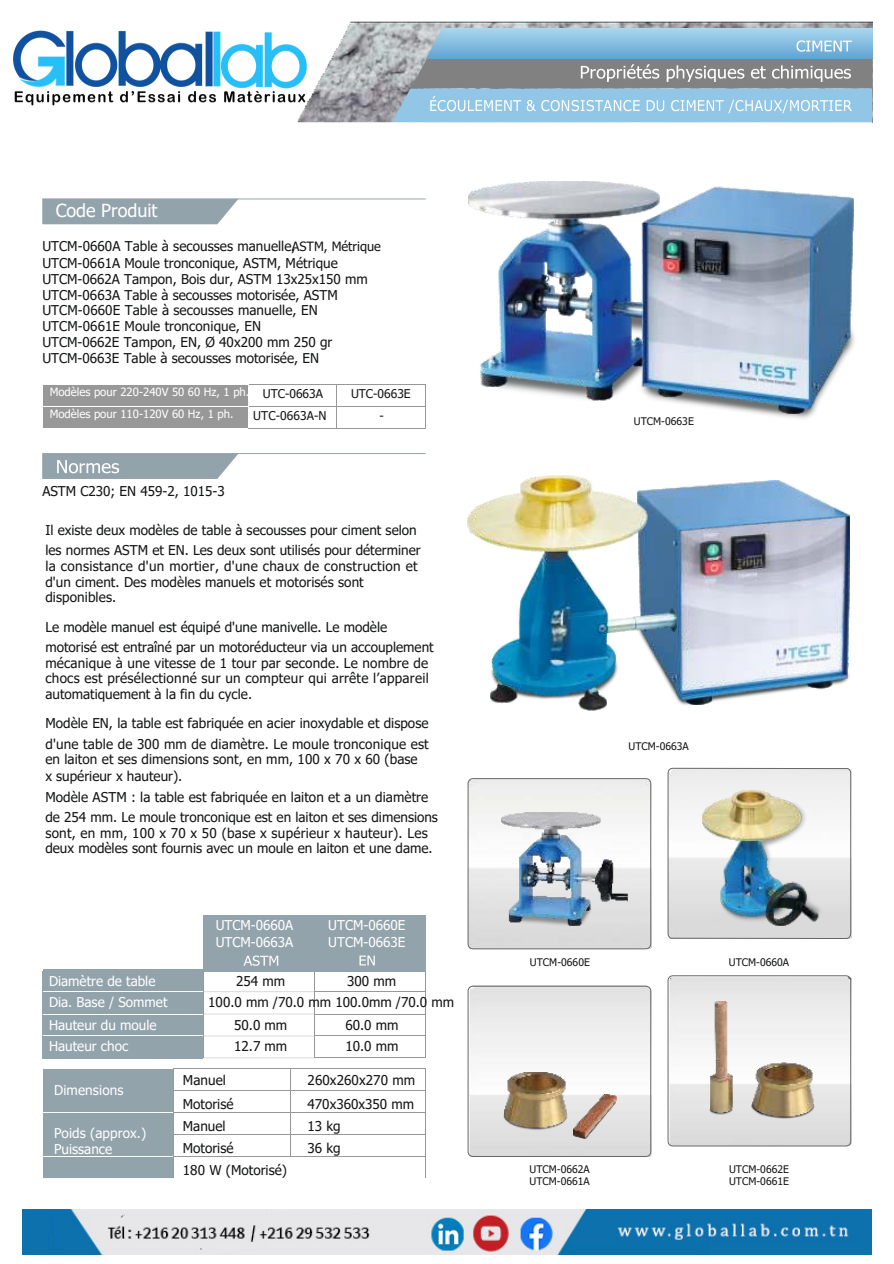
<style>
.page{position:relative;width:894px;height:1264px;background:#fff}
.page>*{position:absolute;margin:0;border:0;box-sizing:border-box;transform-origin:0 0}
.t1{font:18px "Tahoma";color:#fefefe}
.t2{font:13.5px/15.8px "Tahoma";color:#141515}
.t3{font:13.5px/21.8px "Tahoma";color:#fefefe}
.t4{font:12.75px "Tahoma";color:#141515}
.t5{font:12px "Tahoma";color:#141515}
.t6{font:11.4px/21.3px "Tahoma";color:#fefefe}
.t7{font:10.5px/12.3px "Tahoma";letter-spacing:.005em;color:#141515}
</style>
<div class="page">
<img style="left:763px;top:330px;width:92px;height:89px">
<img style="left:468px;top:182px;width:384px;height:232px">
<img style="left:297px;top:21px;width:574px;height:101px">
<img style="left:427px;top:29px;width:445px;height:29px">
<img style="left:429px;top:37px;width:425px;height:22px">
<div style="left:43px;top:971px;width:160px;height:88px;background:#93a3ac"></div>
<div style="left:43px;top:970px;width:160px;height:19px;background:#93a3ac"></div>
<hr style="left:43px;top:969px;width:161px;height:1px;background:#93a3ac">
<hr style="left:43px;top:991px;width:161px;height:1px;background:#fefefe">
<hr style="left:204px;top:991px;width:110px;height:1px;background:#989898">
<hr style="left:315px;top:991px;width:110px;height:1px;background:#989898">
<hr style="left:43px;top:1013px;width:161px;height:1px;background:#fefefe">
<hr style="left:204px;top:1013px;width:110px;height:1px;background:#989898">
<hr style="left:315px;top:1013px;width:110px;height:1px;background:#989898">
<hr style="left:43px;top:1035px;width:161px;height:1px;background:#fefefe">
<hr style="left:204px;top:1035px;width:110px;height:1px;background:#989898">
<hr style="left:315px;top:1035px;width:110px;height:1px;background:#989898">
<hr style="left:204px;top:1057px;width:110px;height:1px;background:#989898">
<svg style="left:314px;top:971px;width:1px;height:87px"></svg>
<hr style="left:315px;top:1057px;width:110px;height:1px;background:#989898">
<svg style="left:425px;top:971px;width:1px;height:87px"></svg>
<svg style="left:796px;top:40px;width:55px;height:12px"></svg>
<svg style="left:391px;top:59px;width:480px;height:64px;background:#95aebe"></svg>
<img style="left:673px;top:480px;width:176px;height:224px">
<img style="left:680px;top:518px;width:165px;height:171px">
<img style="left:490px;top:694px;width:116px;height:16px">
<img style="left:467px;top:475px;width:209px;height:219px">
<svg style="left:467px;top:985px;width:184px;height:171px"></svg>
<svg style="left:467px;top:778px;width:184px;height:171px"></svg>
<img style="left:667px;top:767px;width:183px;height:171px">
<svg style="left:667px;top:975px;width:183px;height:171px"></svg>
<div style="left:42px;top:200px;width:196px;height:24px;background:#93a3ac"></div>
<hr style="left:42px;top:199px;width:383px;height:1px;background:#93a3ac">
<hr style="left:42px;top:453px;width:383px;height:1px;background:#93a3ac">
<svg style="left:42px;top:453px;width:196px;height:26px;background:#9eacb4"></svg>
<div style="left:203px;top:915px;width:223px;height:56px;background:#93a3ac"></div>
<svg style="left:244px;top:955px;width:34px;height:10px"></svg>
<svg style="left:359px;top:955px;width:16px;height:10px"></svg>
<div style="left:43px;top:384px;width:205px;height:22px;background:#989898"></div>
<hr style="left:43px;top:384px;width:205px;height:1px;background:#fefefe">
<hr style="left:248px;top:384px;width:88px;height:1px;background:#989898">
<hr style="left:337px;top:384px;width:88px;height:1px;background:#989898">
<div style="left:43px;top:406px;width:205px;height:22px;background:#989898"></div>
<hr style="left:43px;top:406px;width:205px;height:1px;background:#fefefe">
<hr style="left:248px;top:406px;width:88px;height:1px;background:#989898">
<hr style="left:337px;top:406px;width:88px;height:1px;background:#989898">
<hr style="left:248px;top:428px;width:88px;height:1px;background:#989898">
<svg style="left:336px;top:384px;width:1px;height:45px"></svg>
<hr style="left:337px;top:428px;width:88px;height:1px;background:#989898">
<svg style="left:425px;top:384px;width:1px;height:45px"></svg>
<hr style="left:174px;top:1068px;width:116px;height:1px;background:#989898">
<hr style="left:291px;top:1068px;width:134px;height:1px;background:#989898">
<hr style="left:174px;top:1090px;width:116px;height:1px;background:#989898">
<hr style="left:291px;top:1090px;width:134px;height:1px;background:#989898">
<hr style="left:174px;top:1112px;width:116px;height:1px;background:#989898">
<hr style="left:291px;top:1112px;width:134px;height:1px;background:#989898">
<hr style="left:174px;top:1134px;width:116px;height:1px;background:#989898">
<hr style="left:291px;top:1134px;width:134px;height:1px;background:#989898">
<hr style="left:174px;top:1156px;width:116px;height:1px;background:#989898">
<svg style="left:290px;top:1068px;width:1px;height:89px"></svg>
<hr style="left:291px;top:1156px;width:134px;height:1px;background:#989898">
<div style="left:43px;top:1068px;width:131px;height:110px;background:#93a3ac"></div>
<hr style="left:174px;top:1177px;width:251px;height:1px;background:#989898">
<svg style="left:425px;top:1068px;width:1px;height:110px"></svg>
<img style="left:13px;top:29px;width:294px;height:92px">
<img style="left:23px;top:1209px;width:848px;height:45px">
<h2 class="t1" style="left:56px;top:199px;width:103px">Code Produit</h2>
<h3 class="t2" style="left:42px;top:238px;width:255px">UTCM-0660A Table à secousses manuelle,</h3>
<h3 class="t2" style="left:42px;top:255px;width:327px">UTCM-0661A Moule tronconique, ASTM, Métrique UTCM-0662A Tampon, Bois dur, ASTM 13x25x150 mm UTCM-0663A Table à secousses motorisée, ASTM UTCM-0660E Table à secousses manuelle, EN UTCM-0661E Moule tronconique, EN<br>UTCM-0662E Tampon, EN, Ø 40x200 mm 250 gr</h3>
<h3 class="t2" style="left:42px;top:349px;width:278px">UTCM-0663E Table à secousses motorisée, EN</h3>
<p class="t4" style="left:291px;top:239px;width:91px">ASTM, Métrique</p>
<p class="t6" style="left:50px;top:381px;width:201px">Modèles pour 220-240V 50 60 Hz, 1 ph.<br>Modèles pour 110-120V 60 Hz, 1 ph.</p>
<h2 class="t5" style="left:263px;top:386px;width:62px">UTC-0663A</h2>
<p class="t5" style="left:253px;top:408px;width:75px">UTC-0663A-N</p>
<h3 class="t5" style="left:351px;top:386px;width:61px">UTC-0663E</h3>
<h3 class="t5" style="left:379px;top:408px;width:6px">-</h3>
<p class="t2" style="left:42px;top:482px;width:184px">ASTM C230; EN 459-2, 1015-3</p>
<p class="t2" style="left:45px;top:519px;width:377px;line-height:20.2px">Il existe deux modèles de table à secousses pour ciment selon les normes ASTM et EN. Les deux sont utilisés pour déterminer</p>
<p class="t2" style="left:45px;top:557px;width:373px">la consistance d'un mortier, d'une chaux de construction et d'un ciment. Des modèles manuels et motorisés sont disponibles.</p>
<p class="t2" style="left:45px;top:616px;width:390px;line-height:20.2px">Le modèle manuel est équipé d'une manivelle. Le modèle motorisé est entraîné par un motoréducteur via un accouplement</p>
<p class="t2" style="left:45px;top:654px;width:385px;text-align:justify">mécanique à une vitesse de 1 tour par seconde. Le nombre de chocs est présélectionné sur un compteur qui arrête l’appareil automatiquement à la fin du cycle.</p>
<p class="t2" style="left:45px;top:713px;width:385px;line-height:20.2px">Modèle EN, la table est fabriquée en acier inoxydable et dispose d'une table de 300 mm de diamètre. Le moule tronconique est</p>
<p class="t2" style="left:45px;top:750px;width:374px;line-height:16.8px">en laiton et ses dimensions sont, en mm, 100 x 70 x 60 (base x supérieur x hauteur).</p>
<p class="t2" style="left:45px;top:786px;width:394px;line-height:20.2px">Modèle ASTM : la table est fabriquée en laiton et a un diamètre de 254 mm. Le moule tronconique est en laiton et ses dimensions</p>
<p class="t2" style="left:45px;top:824px;width:388px">sont, en mm, 100 x 70 x 50 (base x supérieur x hauteur). Les deux modèles sont fournis avec un moule en laiton et une dame.</p>
<p class="t3" style="left:215px;top:916px;width:79px;line-height:16.8px">UTCM-0660A<br>UTCM-0663A</p>
<h3 class="t3" style="left:328px;top:916px;width:79px;line-height:16.8px">UTCM-0660E<br>UTCM-0663E</h3>
<h3 class="t3" style="left:49px;top:969px;width:120px">Diamètre de table<br>Dia. Base / Sommet<br>Hauteur du moule<br>Hauteur choc</h3>
<h3 class="t2" style="left:236px;top:972px;width:50px">254 mm</h3>
<p class="t2" style="left:347px;top:972px;width:50px">300 mm</p>
<p class="t2" style="left:208px;top:993px;width:247px">100.0 mm /70.0 mm 100.0mm /70.0 mm</p>
<p class="t2" style="left:234px;top:1013px;width:55px;line-height:21.3px">50.0 mm<br>12.7 mm</p>
<p class="t2" style="left:345px;top:1013px;width:55px;line-height:21.3px">60.0 mm<br>10.0 mm</p>
<p class="t2" style="left:183px;top:1066px;width:52px;line-height:24.8px">Manuel<br>Motorisé</p>
<p class="t2" style="left:183px;top:1114px;width:106px;line-height:21.9px">Manuel<br>Motorisé<br>180 W (Motorisé)</p>
<p class="t2" style="left:307px;top:1066px;width:109px;line-height:24.8px">260x260x270 mm<br>470x360x350 mm</p>
<p class="t2" style="left:307px;top:1114px;width:35px;line-height:22.5px">13 kg<br>36 kg</p>
<p class="t3" style="left:54px;top:1078px;width:71px">Dimensions</p>
<p class="t3" style="left:54px;top:1124px;width:94px;line-height:15.8px">Poids (approx.)<br>Puissance</p>
<p class="t7" style="left:633px;top:415px;width:61px">UTCM-0663E</p>
<p class="t7" style="left:628px;top:739px;width:62px">UTCM-0663A</p>
<p class="t7" style="left:529px;top:955px;width:61px">UTCM-0660E</p>
<p class="t7" style="left:529px;top:1162px;width:62px">UTCM-0662A<br>UTCM-0661A</p>
<p class="t7" style="left:728px;top:955px;width:62px">UTCM-0660A</p>
<p class="t7" style="left:728px;top:1162px;width:61px">UTCM-0662E<br>UTCM-0661E</p>
</div>
